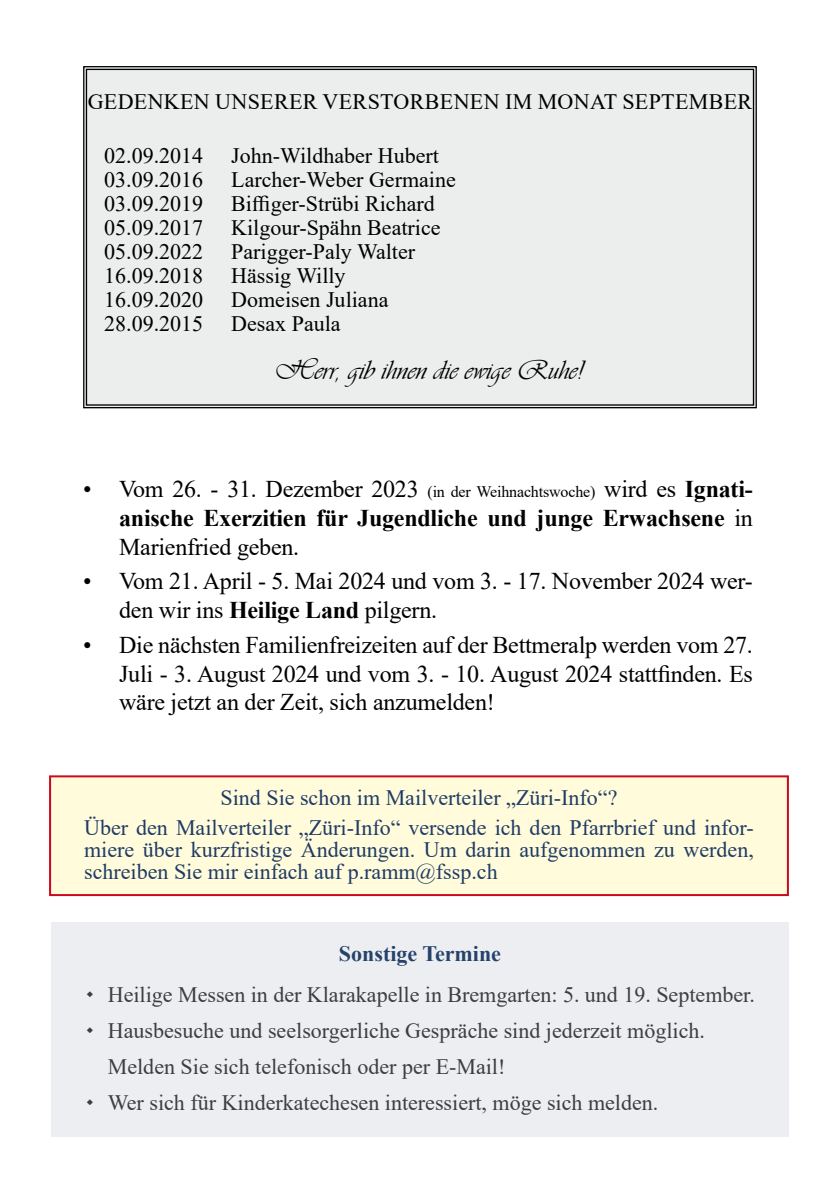
<style>
.page{position:relative;width:840px;height:1191px;background:#fff}
.page>*{position:absolute;margin:0;border:0;box-sizing:border-box;transform-origin:0 0}
.t1{font:28px "Vivaldii";color:#000}
.t2{font:24px/28.8px "Times New Roman";letter-spacing:-.01em;color:#000}
.t3{font:700 24px/28.8px "Times New Roman";letter-spacing:-.01em;color:#000;text-align:justify}
.t4{font:22px/24px "Times New Roman";color:#000}
.t5{font:22px/36px "Times New Roman";color:#3e3d40}
.t6{font:22px/30.4px "Times New Roman";color:#1f3c65;text-align:center}
.t7{font:700 22px "Times New Roman";color:#26426a}
.s1{font-weight:400}
.s2{font-weight:400;font-size:16px}
.s3{font-weight:700}
</style>
<div class="page">
<div style="left:51px;top:921px;width:737px;height:215px;background:#eceef2"></div>
<div style="left:49px;top:775px;width:739px;height:121px;background:#fffbdb;border:2px solid #cd071e"></div>
<div style="left:83px;top:66px;width:674px;height:343px;background:#eceded"></div>
<p class="t4" style="left:88px;top:89px;width:159px">Gedenken unse</p>
<p class="t4" style="left:274px;top:89px;width:182px">rer Verstorbenen</p>
<p class="t4" style="left:504px;top:89px;width:85px">im Monat</p>
<p class="t4" style="left:622px;top:89px;width:29px">Septem</p>
<p class="t4" style="left:708px;top:89px;width:45px">ber</p>
<p class="t4" style="left:104px;top:143px;width:100px">02.09.2014</p>
<p class="t4" style="left:231px;top:143px;width:209px">John-Wildhaber Hubert</p>
<p class="t4" style="left:104px;top:167px;width:100px">03.09.2016</p>
<p class="t4" style="left:104px;top:167px;width:353px;text-indent:127px">Larcher-Weber Germaine<br>03.09.2019 Biffiger-Strübi Richard<br>05.09.2017</p>
<p class="t4" style="left:231px;top:215px;width:211px">Kilgour-Spähn Beatrice</p>
<p class="t4" style="left:104px;top:239px;width:100px">05.09.2022</p>
<p class="t4" style="left:231px;top:239px;width:185px">Parigger-Paly Walter</p>
<p class="t4" style="left:104px;top:263px;width:100px">16.09.2018</p>
<p class="t4" style="left:231px;top:263px;width:116px">Hässig Willy</p>
<p class="t4" style="left:104px;top:287px;width:100px">16.09.2020</p>
<p class="t4" style="left:231px;top:287px;width:159px">Domeisen Juliana</p>
<p class="t4" style="left:104px;top:311px;width:100px">28.09.2015</p>
<p class="t4" style="left:231px;top:311px;width:111px">Desax Paula</p>
<p class="t1" style="left:274px;top:354px;width:310px">Herr, gib ihnen die ewige Ruhe!</p>
<p class="t3" style="left:119px;top:474px;width:634px;text-indent:-36px"><span class="s1">• Vom 26. - 31. Dezember 2023</span> <span class="s2">(in der Weihnachtswoche)</span> <span class="s1">wird es</span> Ignati&shy;anische Exerzitien für Jugendliche und junge Erwachsene <span class="s1">in Marienfried geben.</span></p>
<p class="t2" style="left:119px;top:566px;width:634px;text-indent:-36px">• Vom 21. April - 5. Mai 2024 und vom 3. - 17. November 2024 wer&shy;den wir ins <span class="s3">Heilige Land</span> pilgern.</p>
<p class="t2" style="left:119px;top:629px;width:635px;text-align:justify;text-indent:-36px">• Die nächsten Familienfreizeiten auf der Bettmeralp werden vom 27.<br>Juli - 3. August 2024 und vom 3. - 10. August 2024 stattfinden. Es wäre jetzt an der Zeit, sich anzumelden!</p>
<p class="t6" style="left:84px;top:781px;width:670px">Sind Sie schon im Mailverteiler „Züri-Info“?<br>Über den Mailverteiler „Züri-Info“ versende ich den Pfarrbrief und infor-</p>
<p class="t6" style="left:84px;top:838px;width:670px;line-height:22px;text-align:left">miere über kurzfristige Änderungen. Um darin aufgenommen zu werden, schreiben Sie mir einfach auf p.ramm@fssp.ch</p>
<p class="t7" style="left:339px;top:937px;width:163px">Sonstige Termine</p>
<p class="t5" style="left:108px;top:976px;width:648px">Heilige Messen in der Klarakapelle in Bremgarten: 5. und 19. September.<br>Hausbesuche und seelsorgerliche Gespräche sind jederzeit möglich.<br>Melden Sie sich telefonisch oder per E-Mail!<br>Wer sich für Kinderkatechesen interessiert, möge sich melden.</p>
</div>
